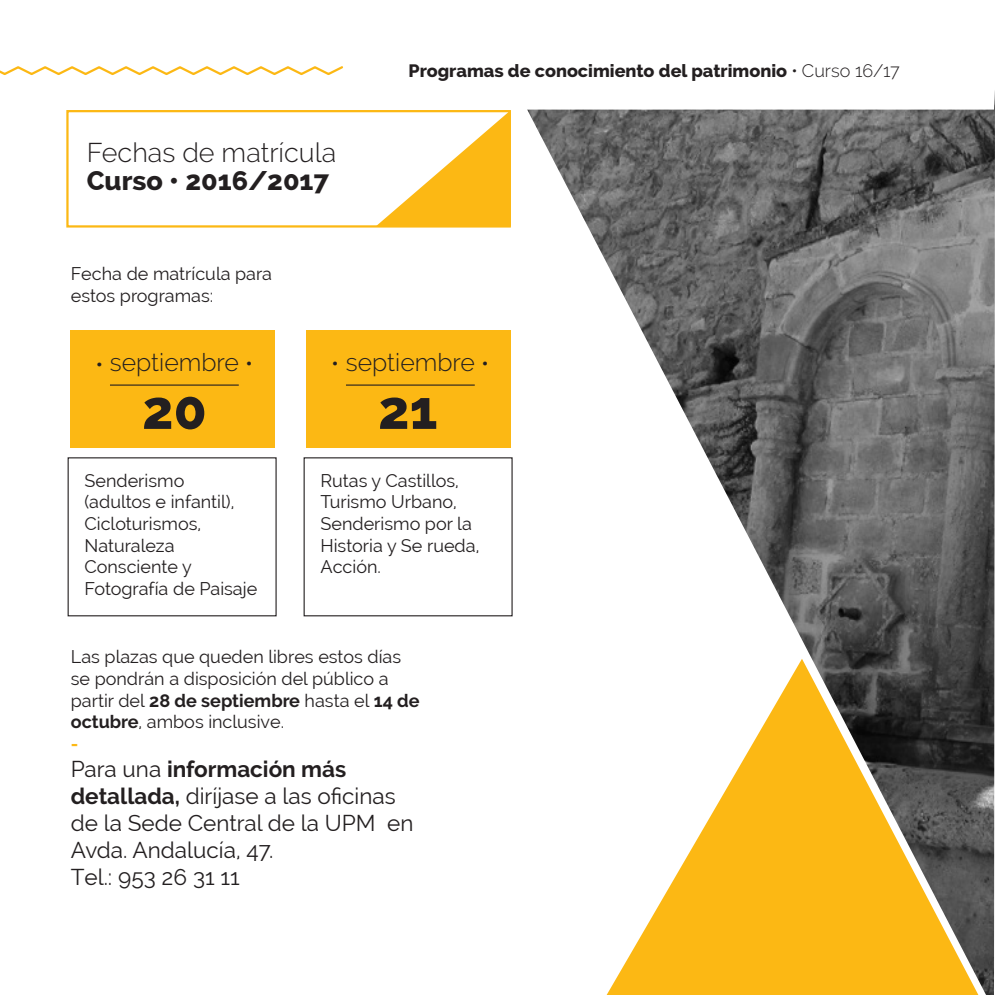
<style>
.page{position:relative;width:995px;height:995px;background:#fff}
.page>*{position:absolute;margin:0;border:0;box-sizing:border-box;transform-origin:0 0}
.t1{font:800 54px "Raleway";color:#231f20}
.t2{font:300 27px "Raleway";color:#231f20}
.t3{font:800 27px "Raleway";color:#231f20}
.t4{font:300 24.75px "Raleway";color:#231f20}
.Texto{font:22.5px/27px "Raleway";color:#231f20}
.Texto-2{font:18px/21.6px "Raleway";color:#231f20}
.t5{font:800 18px "Raleway";color:#231f20}
.Texto-3{font:700 18px "Raleway";color:#fcb814}
.s1{font-weight:300}
.s2{font-weight:100}
.s3{font-weight:700}
</style>
<div class="page">
<div style="left:70px;top:330px;width:204px;height:118px;background:#fcb814"></div>
<div style="left:306px;top:330px;width:204px;height:118px;background:#fcb814"></div>
<hr style="left:110px;top:385px;width:129px;height:1px;background:#231f20">
<hr style="left:346px;top:385px;width:129px;height:1px;background:#231f20">
<svg style="left:377px;top:113px;width:131px;height:112px"></svg>
<div style="left:66px;top:110px;width:445px;height:118px;border:2px solid #fcb814"></div>
<img style="left:527px;top:91px;width:468px;height:904px">
<svg style="left:607px;top:659px;width:371px;height:336px;fill:#fcb814"></svg>
<svg style="left:0;top:66px;width:343px;height:9px"></svg>
<p class="t2" style="left:87px;top:137px;width:251px">Fechas de matrícula</p>
<p class="t3" style="left:87px;top:165px;width:244px">Curso • 2016/2017</p>
<p class="Texto-2" style="left:71px;top:263px;width:203px">Fecha de matrícula para estos programas:</p>
<p class="t5" style="left:409px;top:60px;width:493px">Programas de conocimiento del patrimonio <span class="s1">• Curso 16/17</span></p>
<p class="t4" style="left:95px;top:348px;width:160px"><span class="s2">•</span> septiembre <span class="s2">•</span></p>
<p class="t4" style="left:331px;top:348px;width:160px"><span class="s2">•</span> septiembre <span class="s2">•</span></p>
<p class="t1" style="left:142px;top:379px;width:66px">20</p>
<p class="t1" style="left:378px;top:379px;width:61px">21</p>
<p class="Texto-2" style="left:84px;top:470px;width:174px">Senderismo<br>(adultos e infantil),<br>Cicloturismos,<br>Naturaleza<br>Consciente y<br>Fotografía de Paisaje</p>
<p class="Texto-2" style="left:320px;top:470px;width:160px">Rutas y Castillos,<br>Turismo Urbano,<br>Senderismo por la<br>Historia y Se rueda,<br>Acción.</p>
<p class="Texto-2" style="left:71px;top:646px;width:350px">Las plazas que queden libres estos días se pondrán a disposición del público a partir del <span class="s3">28 de septiembre</span> hasta el <span class="s3">14 de octubre</span>, ambos inclusive.</p>
<p class="Texto-3" style="left:71px;top:733px;width:9px">-</p>
<p class="Texto" style="left:71px;top:755px;width:344px">Para una <span class="s3">información más detallada,</span> diríjase a las oficinas de la Sede Central de la UPM en<br>Avda. Andalucía, 47.</p>
<p class="Texto" style="left:71px;top:863px;width:170px">Tel.: 953 26 31 11</p>
</div>
